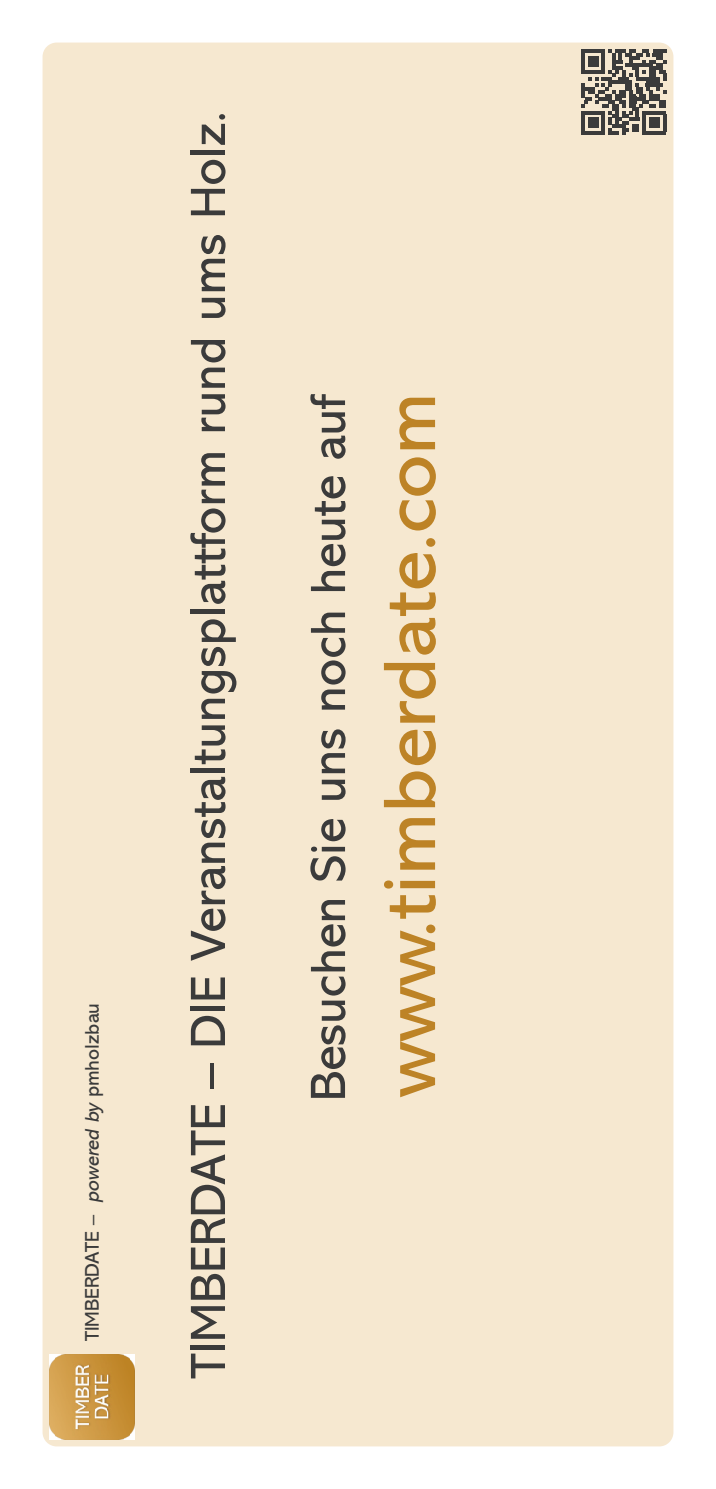
<style>
.page{position:relative;width:716px;height:1489px;background:#fff}
.page>*{position:absolute;margin:0;border:0;box-sizing:border-box;transform-origin:0 0}
.t1{font:75px "Abadi MT Std";color:#bd8326;scale:1.06 1}
.t2{font:50px "Abadi MT Std";color:#3b3b3b}
.t3{font:20px "Abadi MT Std";color:#3b3b3b}
.s1{font-style:italic}
</style>
<div class="page">
<div style="left:43px;top:43px;width:630px;height:1403px;background:#f6e8d0;border-radius:14px"></div>
<img style="left:50px;top:1354px;width:85px;height:85px">
<svg style="left:581px;top:50px;width:85px;height:85px"></svg>
<p class="t3" style="left:81px;top:1340px;width:340px;rotate:-90deg">TIMBERDATE – <span class="s1">powered by</span> pmholzbau</p>
<p class="t2" style="left:181px;top:1378px;width:1268px;rotate:-90deg">TIMBERDATE – DIE Veranstaltungsplattform rund ums Holz.</p>
<p class="t2" style="left:301px;top:1100px;width:708px;rotate:-90deg">Besuchen Sie uns noch heute auf</p>
<p class="t1" style="left:368px;top:1097px;width:666px;rotate:-90deg">www.timberdate.com</p>
</div>
